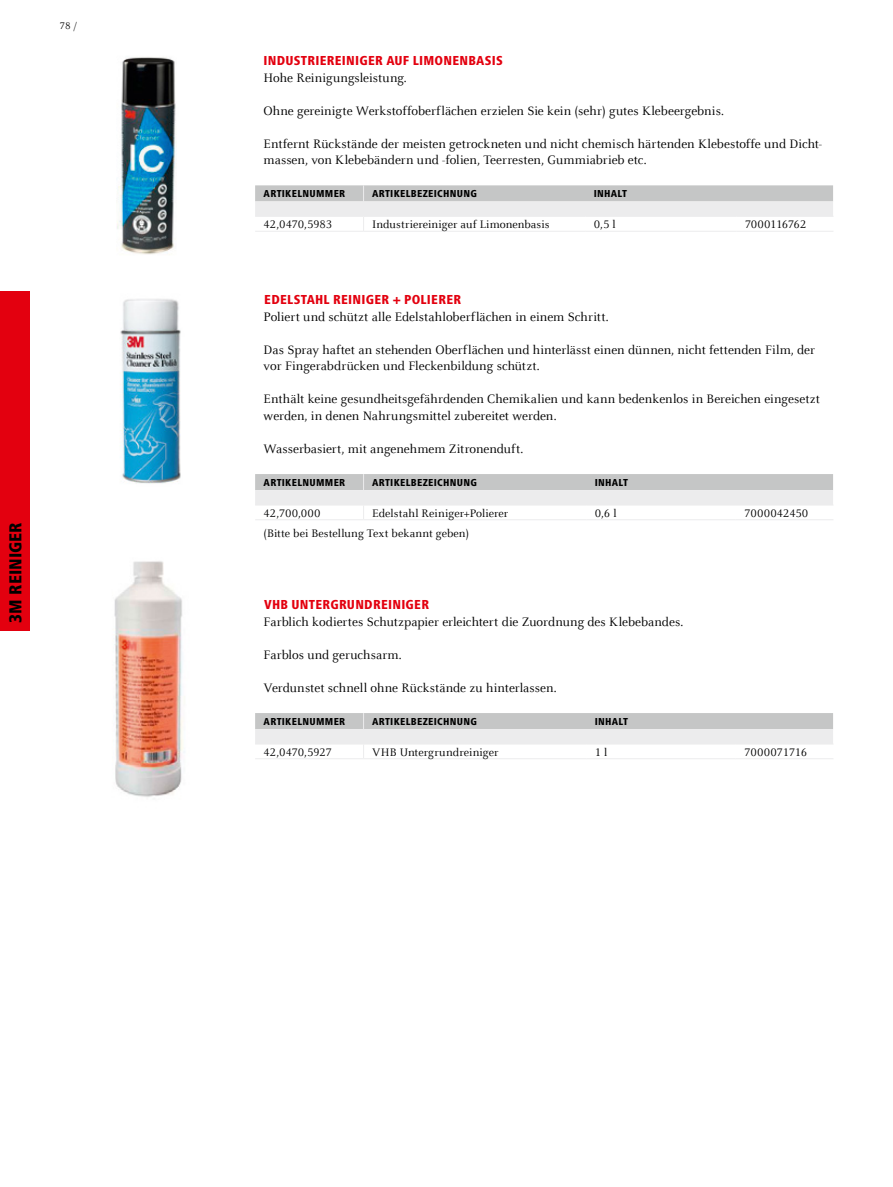
<style>
.page{position:relative;width:893px;height:1187px;background:#fff}
.page>*{position:absolute;margin:0;border:0;box-sizing:border-box;transform-origin:0 0}
.t1{font:800 condensed 18px "Frutiger Next LTW1 G";color:#000}
.t2{font:13.5px/16.5px "Celeste Offc Pro";letter-spacing:-.005em;color:#000}
.t3{font:800 condensed 13.5px "Frutiger Next LTW1 G";letter-spacing:.02em;color:#e3000f}
.t4{font:12px "Celeste Offc Pro";color:#000}
.t5{font:12px "Celeste Offc Pro";letter-spacing:-.02em;color:#000}
.t6{font:12px "Celeste Offc Pro";letter-spacing:-.03em;color:#000}
.t7{font:12px "Celeste Offc Pro";letter-spacing:-.04em;color:#000}
.t8{font:800 condensed 10.5px "Frutiger Next LTW1 G";letter-spacing:.025em;color:#000}
.t9{font:10.5px "Celeste Offc Pro";color:#000}
</style>
<div class="page">
<div style="left:0;top:291px;width:30px;height:339px;background:#e3000f"></div>
<hr style="left:255px;top:231px;width:109px;height:1px;background:#ececed">
<hr style="left:364px;top:231px;width:221px;height:1px;background:#ececed">
<hr style="left:585px;top:231px;width:151px;height:1px;background:#ececed">
<hr style="left:736px;top:231px;width:97px;height:1px;background:#ececed">
<svg style="left:255px;top:185px;width:578px;height:46px"></svg>
<hr style="left:255px;top:519px;width:109px;height:1px;background:#ececed">
<svg style="left:255px;top:474px;width:578px;height:45px"></svg>
<hr style="left:586px;top:504px;width:150px;height:1px;background:#ececed">
<hr style="left:736px;top:504px;width:97px;height:1px;background:#ececed">
<hr style="left:364px;top:519px;width:222px;height:1px;background:#ececed">
<hr style="left:586px;top:519px;width:150px;height:1px;background:#ececed">
<hr style="left:736px;top:519px;width:97px;height:1px;background:#ececed">
<hr style="left:255px;top:758px;width:109px;height:1px;background:#ececed">
<svg style="left:255px;top:713px;width:578px;height:45px"></svg>
<hr style="left:586px;top:743px;width:150px;height:1px;background:#ececed">
<hr style="left:736px;top:743px;width:97px;height:1px;background:#ececed">
<hr style="left:364px;top:758px;width:222px;height:1px;background:#ececed">
<hr style="left:586px;top:758px;width:150px;height:1px;background:#ececed">
<hr style="left:736px;top:758px;width:97px;height:1px;background:#ececed">
<img style="left:117px;top:57px;width:59px;height:198px">
<img style="left:114px;top:561px;width:71px;height:236px">
<img style="left:120px;top:299px;width:61px;height:185px">
<p class="t9" style="left:60px;top:19px;width:19px">78 /</p>
<h1 class="t1" style="left:5px;top:622px;width:102px;rotate:-90deg">3M REINIGER</h1>
<p class="t3" style="left:264px;top:53px;width:241px">INDUSTRIEREINIGER AUF LIMONENBASIS</p>
<p class="t2" style="left:264px;top:69px;width:145px">Hohe Reinigungsleistung.</p>
<p class="t2" style="left:264px;top:102px;width:462px">Ohne gereinigte Werkstoffoberflächen erzielen Sie kein (sehr) gutes Klebeergebnis.</p>
<p class="t2" style="left:264px;top:135px;width:560px">Entfernt Rückstände der meisten getrockneten und nicht chemisch härtenden Klebestoffe und Dicht&shy;massen, von Klebebändern und -folien, Teerresten, Gummiabrieb etc.</p>
<p class="t8" style="left:264px;top:188px;width:83px">ARTIKELNUMMER</p>
<p class="t8" style="left:372px;top:188px;width:106px">ARTIKELBEZEICHNUNG</p>
<p class="t8" style="left:594px;top:188px;width:35px">INHALT</p>
<p class="t5" style="left:264px;top:217px;width:70px">42,0470,5983</p>
<p class="t4" style="left:372px;top:217px;width:179px">Industriereiniger auf Limonenbasis</p>
<p class="t4" style="left:594px;top:217px;width:23px">0,5 l</p>
<p class="t7" style="left:745px;top:217px;width:63px">7000116762</p>
<p class="t3" style="left:264px;top:292px;width:199px">EDELSTAHL REINIGER + POLIERER</p>
<p class="t2" style="left:264px;top:308px;width:346px">Poliert und schützt alle Edelstahloberflächen in einem Schritt.</p>
<p class="t2" style="left:264px;top:341px;width:553px">Das Spray haftet an stehenden Oberflächen und hinterlässt einen dünnen, nicht fettenden Film, der vor Fingerabdrücken und Fleckenbildung schützt.</p>
<p class="t2" style="left:264px;top:390px;width:558px">Enthält keine gesundheitsgefährdenden Chemikalien und kann bedenkenlos in Bereichen eingesetzt werden, in denen Nahrungsmittel zubereitet werden.</p>
<p class="t2" style="left:264px;top:440px;width:261px">Wasserbasiert, mit angenehmem Zitronenduft.</p>
<p class="t8" style="left:264px;top:476px;width:83px">ARTIKELNUMMER</p>
<p class="t8" style="left:372px;top:476px;width:106px">ARTIKELBEZEICHNUNG</p>
<p class="t8" style="left:595px;top:476px;width:35px">INHALT</p>
<p class="t4" style="left:264px;top:505px;width:58px">42,700,000</p>
<p class="t4" style="left:372px;top:505px;width:138px">Edelstahl Reiniger+Polierer</p>
<p class="t4" style="left:595px;top:505px;width:23px">0,6 l</p>
<p class="t4" style="left:744px;top:505px;width:66px">7000042450</p>
<p class="t4" style="left:264px;top:525px;width:207px">(Bitte bei Bestellung Text bekannt geben)</p>
<p class="t3" style="left:264px;top:597px;width:166px">VHB UNTERGRUNDREINIGER</p>
<p class="t2" style="left:264px;top:613px;width:421px">Farblich kodiertes Schutzpapier erleichtert die Zuordnung des Klebebandes.</p>
<p class="t2" style="left:264px;top:646px;width:140px">Farblos und geruchsarm.</p>
<p class="t2" style="left:264px;top:679px;width:294px">Verdunstet schnell ohne Rückstände zu hinterlassen.</p>
<p class="t8" style="left:264px;top:715px;width:83px">ARTIKELNUMMER</p>
<p class="t8" style="left:372px;top:715px;width:106px">ARTIKELBEZEICHNUNG</p>
<p class="t8" style="left:595px;top:715px;width:35px">INHALT</p>
<p class="t6" style="left:264px;top:744px;width:70px">42,0470,5927</p>
<p class="t4" style="left:372px;top:744px;width:128px">VHB Untergrundreiniger</p>
<p class="t4" style="left:595px;top:744px;width:14px">1 l</p>
<p class="t5" style="left:744px;top:744px;width:64px">7000071716</p>
</div>
